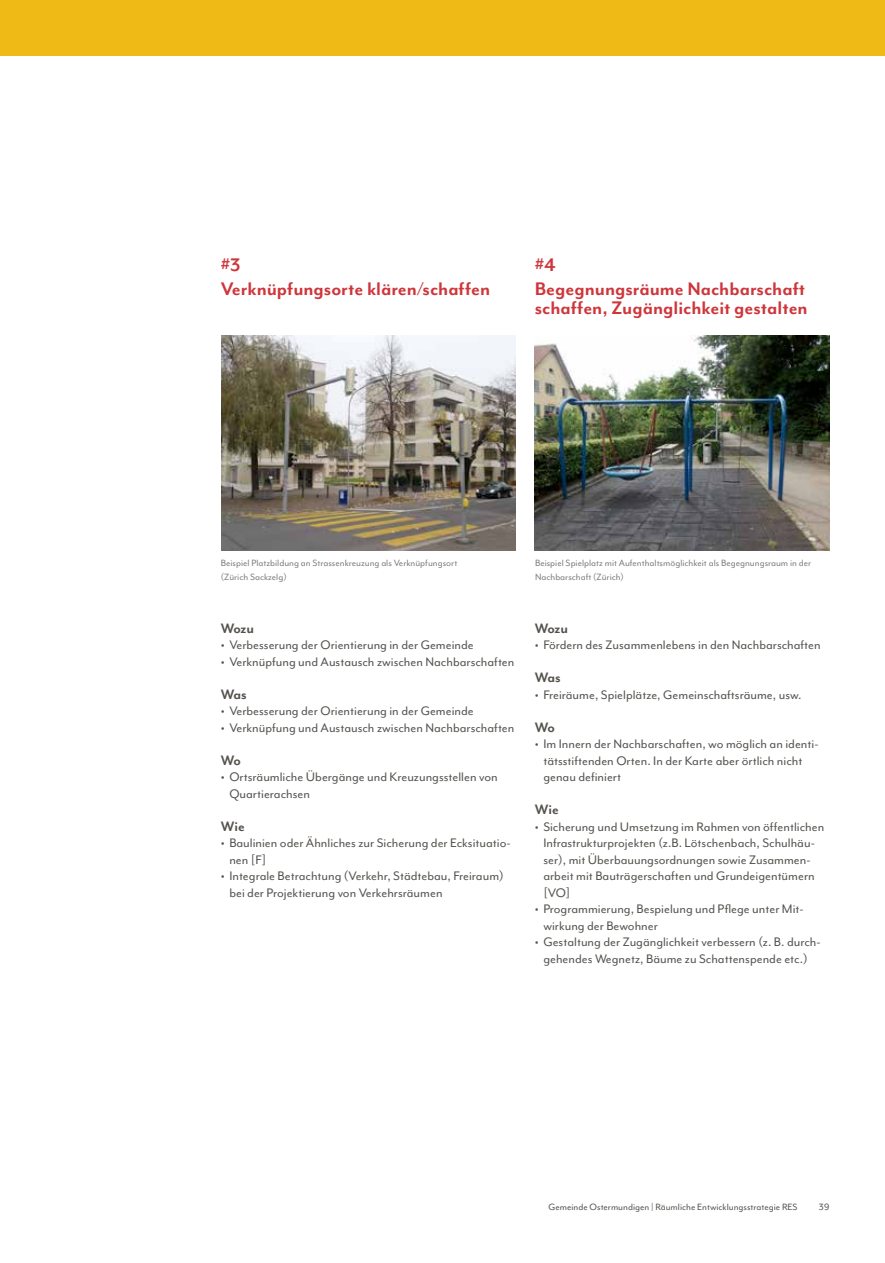
<style>
.page{position:relative;width:885px;height:1263px;background:#fff}
.page>*{position:absolute;margin:0;border:0;box-sizing:border-box;transform-origin:0 0}
.t1{font:700 21px/23.7px "Mr Eaves Mod OT";color:#ce363b}
.t2{font:700 15.75px "Mr Eaves Mod OT";letter-spacing:-.01em;color:#55524e}
.t3{font:14.25px/16.5px "Mr Eaves Mod OT";color:#55524e}
.t4{font:10.5px/13.5px "Mr Eaves Mod OT";color:#7f7c7a}
.t5{font:10.5px "Mr Eaves Mod OT";color:#55524e}
.s1{font-weight:700}
</style>
<div class="page">
<div style="left:0;top:0;width:884px;height:55px;background:#efb916"></div>
<img style="left:221px;top:336px;width:294px;height:214px">
<img style="left:534px;top:336px;width:295px;height:214px">
<h1 class="t1" style="left:221px;top:253px;width:271px">#3<br>Verknüpfungsorte klären/schaffen</h1>
<h1 class="t1" style="left:534px;top:253px;width:272px">#4<br>Begegnungsräume Nachbarschaft</h1>
<h1 class="t1" style="left:534px;top:296px;width:274px">schaffen, Zugänglichkeit gestalten</h1>
<p class="t4" style="left:221px;top:557px;width:238px">Beispiel Platzbildung an Strassenkreuzung als Verknüpfungsort (Zürich Sackzelg)</p>
<p class="t4" style="left:535px;top:557px;width:277px">Beispiel Spielplatz mit Aufenthaltsmöglichkeit als Begegnungsraum in der<br>Nachbarschaft (Zürich)</p>
<p class="t2" style="left:221px;top:619px;width:35px">Wozu</p>
<p class="t3" style="left:221px;top:637px;width:254px"><span class="s1">•</span> Verbesserung der Orientierung in der Gemeinde</p>
<p class="t3" style="left:221px;top:653px;width:295px"><span class="s1">•</span> Verknüpfung und Austausch zwischen Nachbarschaften</p>
<p class="t2" style="left:221px;top:685px;width:27px">Was</p>
<p class="t3" style="left:221px;top:703px;width:254px"><span class="s1">•</span> Verbesserung der Orientierung in der Gemeinde</p>
<p class="t3" style="left:221px;top:719px;width:295px"><span class="s1">•</span> Verknüpfung und Austausch zwischen Nachbarschaften</p>
<p class="t2" style="left:221px;top:751px;width:22px">Wo</p>
<p class="t3" style="left:229px;top:769px;width:270px;text-indent:-9px"><span class="s1">•</span> Ortsräumliche Übergänge und Kreuzungsstellen von<br>Quartierachsen</p>
<p class="t2" style="left:221px;top:817px;width:26px">Wie</p>
<p class="t3" style="left:229px;top:835px;width:283px;text-indent:-9px"><span class="s1">•</span> Baulinien oder Ähnliches zur Sicherung der Ecksituatio&shy;nen [F]</p>
<p class="t3" style="left:229px;top:868px;width:276px;text-indent:-9px"><span class="s1">•</span> Integrale Betrachtung (Verkehr, Städtebau, Freiraum) bei der Projektierung von Verkehrsräumen</p>
<p class="t2" style="left:534px;top:619px;width:35px">Wozu</p>
<p class="t3" style="left:534px;top:637px;width:287px"><span class="s1">•</span> Fördern des Zusammenlebens in den Nachbarschaften</p>
<p class="t2" style="left:534px;top:669px;width:27px">Was</p>
<p class="t3" style="left:534px;top:686px;width:268px"><span class="s1">•</span> Freiräume, Spielplätze, Gemeinschaftsräume, usw.</p>
<p class="t2" style="left:534px;top:718px;width:22px">Wo</p>
<p class="t3" style="left:543px;top:736px;width:276px;text-indent:-9px"><span class="s1">•</span> Im Innern der Nachbarschaften, wo möglich an identi&shy;tätsstiftenden Orten. In der Karte aber örtlich nicht genau definiert</p>
<p class="t2" style="left:534px;top:801px;width:26px">Wie</p>
<p class="t3" style="left:543px;top:818px;width:282px;text-indent:-9px"><span class="s1">•</span> Sicherung und Umsetzung im Rahmen von öffentlichen Infrastrukturprojekten (z.B. Lötschenbach, Schulhäu&shy;ser), mit Überbauungsordnungen sowie Zusammen&shy;arbeit mit Bauträgerschaften und Grundeigentümern [VO]</p>
<p class="t3" style="left:543px;top:901px;width:260px;text-indent:-9px"><span class="s1">•</span> Programmierung, Bespielung und Pflege unter Mit&shy;wirkung der Bewohner</p>
<p class="t3" style="left:534px;top:934px;width:287px;text-align:center"><span class="s1">•</span> Gestaltung der Zugänglichkeit verbessern (z. B. durch&shy;gehendes Wegnetz, Bäume zu Schattenspende etc.)</p>
<p class="t5" style="left:548px;top:1201px;width:250px">Gemeinde Ostermundigen | Räumliche Entwicklungsstrategie RES</p>
<p class="t5" style="left:818px;top:1201px;width:12px">39</p>
</div>
